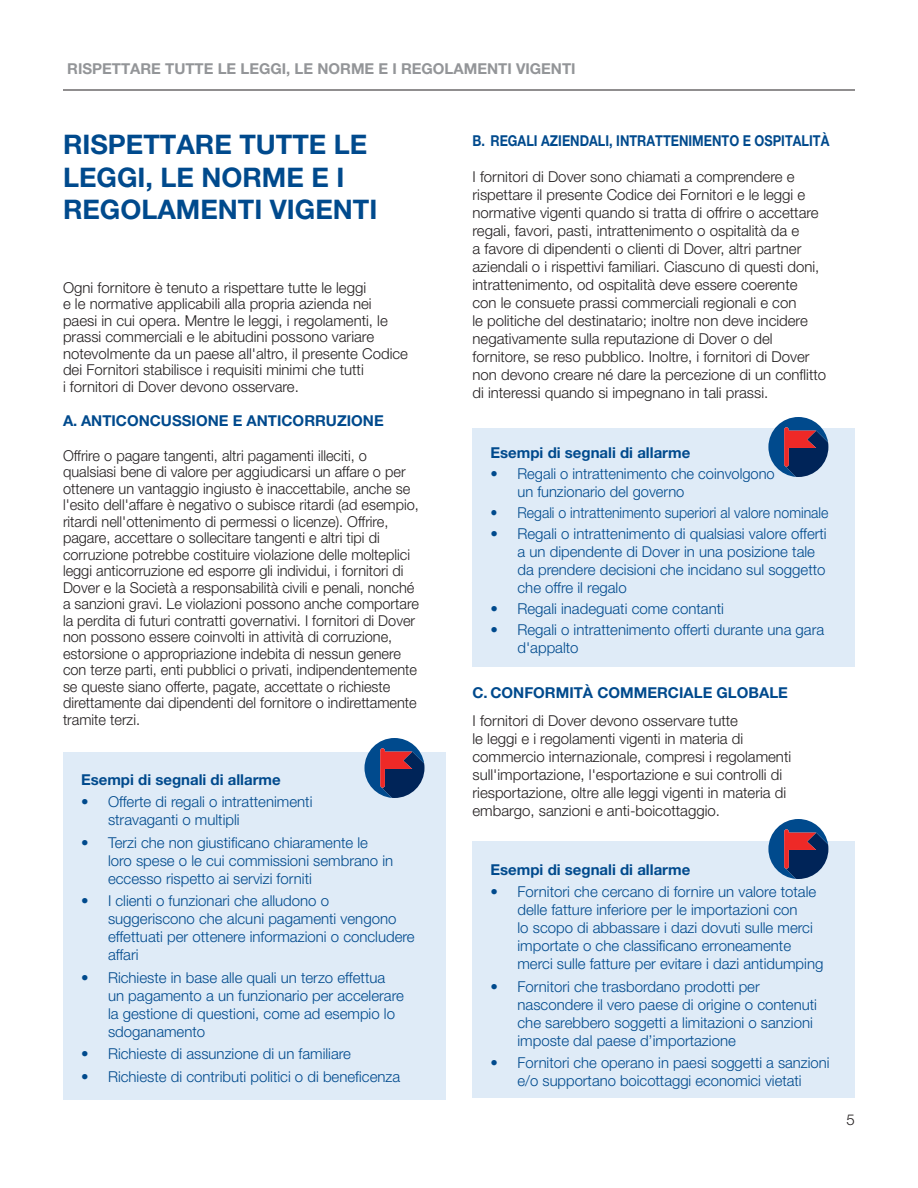
<style>
.page{position:relative;width:918px;height:1188px;background:#fff}
.page>*{position:absolute;margin:0;border:0;box-sizing:border-box;transform-origin:0 0}
.t1{font:700 27px/32.4px "Helvetica Neue LT Pro";color:#004a8d}
.t2{font:300 15px/16.5px "Helvetica Neue LT Pro";color:#231f20}
.t3{font:300 15px/18px "Helvetica Neue LT Pro";color:#004a8d}
.t4{font:700 15px "Helvetica Neue LT Pro";color:#004a8d}
.t5{font:700 15px "Helvetica Neue LT Pro";color:#939598}
.t6{font:300 15px "Helvetica Neue LT Pro";color:#004a8d;scale:.94 1}
.t7{font:700 15px "Helvetica Neue LT Pro";color:#004a8d;scale:.85 1}
</style>
<div class="page">
<hr style="left:63px;top:90px;width:792px;height:1px;background:#231f20">
<div style="left:63px;top:752px;width:383px;height:348px;background:#dfebf7"></div>
<div style="left:472px;top:429px;width:383px;height:238px;background:#dfebf7"></div>
<div style="left:472px;top:842px;width:383px;height:256px;background:#dfebf7"></div>
<svg style="left:768px;top:417px;width:60px;height:60px"></svg>
<svg style="left:768px;top:819px;width:60px;height:60px"></svg>
<svg style="left:365px;top:738px;width:60px;height:60px"></svg>
<p class="t5" style="left:67px;top:59px;width:510px">RISPETTARE TUTTE LE LEGGI, LE NORME E I REGOLAMENTI VIGENTI</p>
<p class="t1" style="left:63px;top:128px;width:316px">RISPETTARE TUTTE LE<br>LEGGI, LE NORME E I<br>REGOLAMENTI VIGENTI</p>
<p class="t2" style="left:63px;top:279px;width:347px">Ogni fornitore è tenuto a rispettare tutte le leggi<br>e le normative applicabili alla propria azienda nei paesi in cui opera. Mentre le leggi, i regolamenti, le prassi commerciali e le abitudini possono variare notevolmente da un paese all'altro, il presente Codice dei Fornitori stabilisce i requisiti minimi che tutti<br>i fornitori di Dover devono osservare.</p>
<p class="t4" style="left:63px;top:412px;width:322px">A. ANTICONCUSSIONE E ANTICORRUZIONE</p>
<p class="t2" style="left:63px;top:447px;width:357px">Offrire o pagare tangenti, altri pagamenti illeciti, o qualsiasi bene di valore per aggiudicarsi un affare o per ottenere un vantaggio ingiusto è inaccettabile, anche se l'esito dell'affare è negativo o subisce ritardi (ad esempio, ritardi nell'ottenimento di permessi o licenze). Offrire, pagare, accettare o sollecitare tangenti e altri tipi di corruzione potrebbe costituire violazione delle molteplici leggi anticorruzione ed esporre gli individui, i fornitori di Dover e la Società a responsabilità civili e penali, nonché a sanzioni gravi. Le violazioni possono anche comportare la perdita di futuri contratti governativi. I fornitori di Dover non possono essere coinvolti in attività di corruzione, estorsione o appropriazione indebita di nessun genere con terze parti, enti pubblici o privati, indipendentemente se queste siano offerte, pagate, accettate o richieste direttamente dai dipendenti del fornitore o indirettamente tramite terzi.</p>
<p class="t4" style="left:81px;top:770px;width:201px">Esempi di segnali di allarme</p>
<p class="t3" style="left:108px;top:793px;width:206px;text-indent:-27px">• Offerte di regali o intrattenimenti stravaganti o multipli</p>
<p class="t3" style="left:108px;top:833px;width:287px;text-indent:-27px">• Terzi che non giustificano chiaramente le loro spese o le cui commissioni sembrano in eccesso rispetto ai servizi forniti</p>
<p class="t3" style="left:108px;top:892px;width:308px;text-indent:-27px">• I clienti o funzionari che alludono o suggeriscono che alcuni pagamenti vengono effettuati per ottenere informazioni o concludere affari</p>
<p class="t3" style="left:108px;top:968px;width:297px;text-indent:-27px">• Richieste in base alle quali un terzo effettua un pagamento a un funzionario per accelerare la gestione di questioni, come ad esempio lo sdoganamento</p>
<p class="t3" style="left:81px;top:1045px;width:272px">• Richieste di assunzione di un familiare</p>
<p class="t3" style="left:81px;top:1067px;width:321px">• Richieste di contributi politici o di beneficenza</p>
<p class="t7" style="left:472px;top:131px;width:421px">B. REGALI AZIENDALI, INTRATTENIMENTO E OSPITALITÀ</p>
<p class="t2" style="left:472px;top:167px;width:355px;line-height:18px">I fornitori di Dover sono chiamati a comprendere e rispettare il presente Codice dei Fornitori e le leggi e normative vigenti quando si tratta di offrire o accettare regali, favori, pasti, intrattenimento o ospitalità da e<br>a favore di dipendenti o clienti di Dover, altri partner aziendali o i rispettivi familiari. Ciascuno di questi doni, intrattenimento, od ospitalità deve essere coerente<br>con le consuete prassi commerciali regionali e con<br>le politiche del destinatario; inoltre non deve incidere negativamente sulla reputazione di Dover o del fornitore, se reso pubblico. Inoltre, i fornitori di Dover non devono creare né dare la percezione di un conflitto di interessi quando si impegnano in tali prassi.</p>
<p class="t4" style="left:490px;top:443px;width:201px">Esempi di segnali di allarme</p>
<p class="t3" style="left:518px;top:464px;width:259px;text-indent:-27px">• Regali o intrattenimento che coinvolgono un funzionario del governo</p>
<p class="t6" style="left:490px;top:503px;width:361px">• Regali o intrattenimento superiori al valore nominale</p>
<p class="t3" style="left:518px;top:524px;width:311px;text-indent:-27px">• Regali o intrattenimento di qualsiasi valore offerti a un dipendente di Dover in una posizione tale da prendere decisioni che incidano sul soggetto che offre il regalo</p>
<p class="t3" style="left:490px;top:599px;width:235px">• Regali inadeguati come contanti</p>
<p class="t3" style="left:518px;top:620px;width:308px;text-indent:-27px">• Regali o intrattenimento offerti durante una gara d'appalto</p>
<p class="t4" style="left:472px;top:683px;width:317px">C. CONFORMITÀ COMMERCIALE GLOBALE</p>
<p class="t2" style="left:472px;top:712px;width:320px;line-height:18px">I fornitori di Dover devono osservare tutte<br>le leggi e i regolamenti vigenti in materia di commercio internazionale, compresi i regolamenti sull'importazione, l'esportazione e sui controlli di riesportazione, oltre alle leggi vigenti in materia di embargo, sanzioni e anti-boicottaggio.</p>
<p class="t4" style="left:490px;top:860px;width:201px">Esempi di segnali di allarme</p>
<p class="t3" style="left:518px;top:883px;width:307px;text-indent:-27px">• Fornitori che cercano di fornire un valore totale delle fatture inferiore per le importazioni con<br>lo scopo di abbassare i dazi dovuti sulle merci importate o che classificano erroneamente merci sulle fatture per evitare i dazi antidumping</p>
<p class="t3" style="left:518px;top:977px;width:301px;text-indent:-27px">• Fornitori che trasbordano prodotti per nascondere il vero paese di origine o contenuti che sarebbero soggetti a limitazioni o sanzioni imposte dal paese d’importazione</p>
<p class="t3" style="left:490px;top:1054px;width:340px;text-align:center">• Fornitori che operano in paesi soggetti a sanzioni e/o supportano boicottaggi economici vietati</p>
<p class="t2" style="left:847px;top:1111px;width:10px">5</p>
</div>
